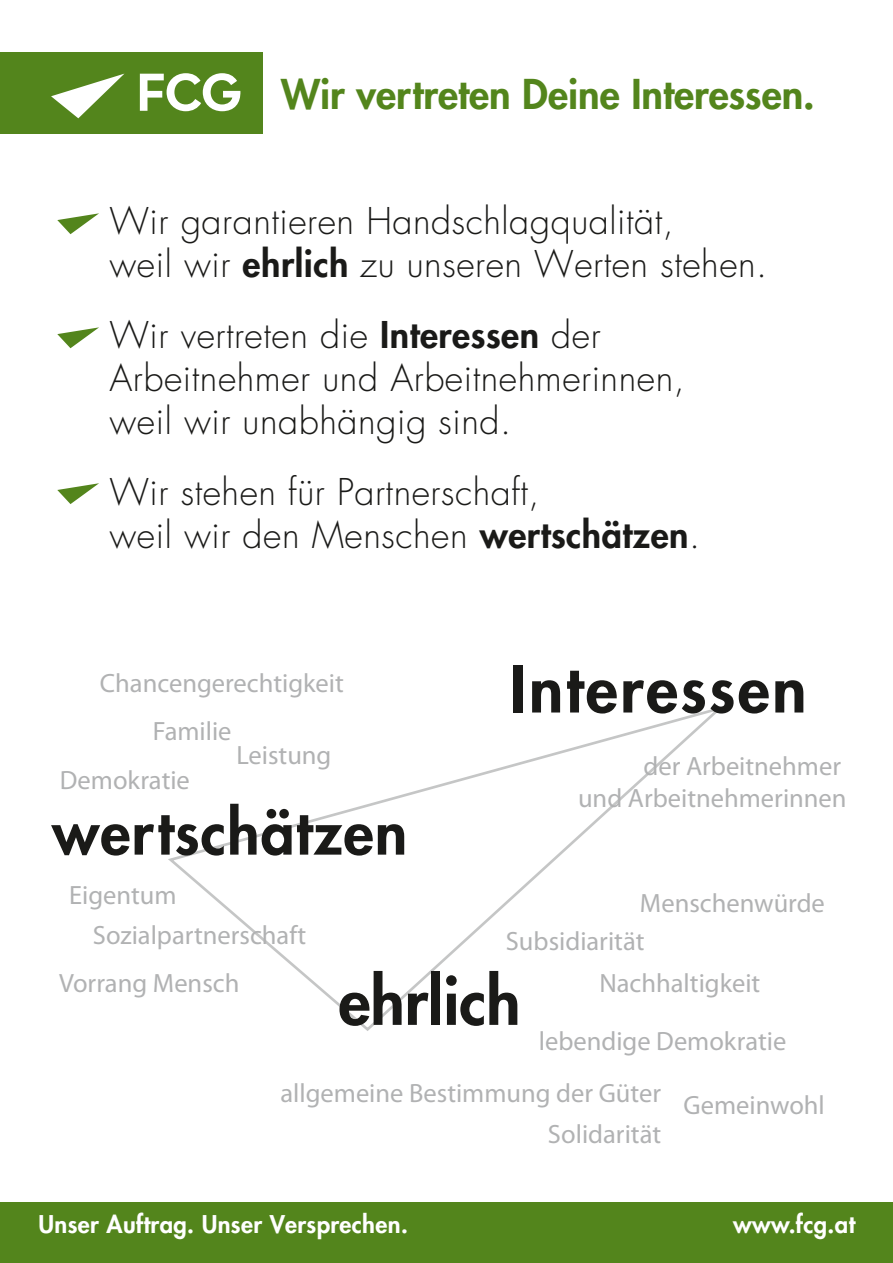
<style>
.page{position:relative;width:893px;height:1263px;background:#fff}
.page>*{position:absolute;margin:0;border:0;box-sizing:border-box;transform-origin:0 0}
.t1{font:800 63.6px "Futura LT";letter-spacing:.04em;color:#1a1a18}
.t2{font:800 63.6px "Futura LT";color:#1a1a18}
.t3{font:800 60px "Futura LT";letter-spacing:.02em;color:#1a1a18}
.t4{font:800 40.05px "Futura LT";color:#53851c}
.t5{font:300 35.85px/43px "Futura LT";letter-spacing:.015em;color:#1a1a18}
.t6{font:26.55px/31.8px "Myriad Pro";color:#b1b2b3}
.t7{font:800 23.85px "Futura LT";letter-spacing:.015em;color:#fff}
.s1{font-weight:800}
</style>
<div class="page">
<div style="left:0;top:1202px;width:893px;height:61px;background:#53851c"></div>
<svg style="left:168px;top:706px;width:556px;height:325px"></svg>
<div style="left:0;top:52px;width:263px;height:82px;background:#53851c"></div>
<svg style="left:140px;top:73px;width:101px;height:38px"></svg>
<svg style="left:51px;top:74px;width:73px;height:44px"></svg>
<svg style="left:57px;top:213px;width:42px;height:21px"></svg>
<svg style="left:57px;top:327px;width:42px;height:21px"></svg>
<svg style="left:57px;top:483px;width:42px;height:21px"></svg>
<h3 class="t4" style="left:281px;top:67px;width:535px">Wir vertreten Deine Interessen.</h3>
<h3 class="t5" style="left:109px;top:201px;width:659px">Wir garantieren Handschlagqualität,<br>weil wir <span class="s1">ehrlich</span> zu unseren Werten stehen.</h3>
<h3 class="t5" style="left:109px;top:314px;width:577px">Wir vertreten die <span class="s1">Interessen</span> der<br>Arbeitnehmer und Arbeitnehmerinnen, weil wir unabhängig sind.</h3>
<h3 class="t5" style="left:109px;top:471px;width:592px">Wir stehen für Partnerschaft,<br>weil wir den Menschen <span class="s1">wertschätzen</span>.</h3>
<p class="t6" style="left:153px;top:658px;width:192px;line-height:48px;text-indent:-53px">Chancengerechtigkeit<br>Familie</p>
<p class="t6" style="left:60px;top:764px;width:132px">Demokratie</p>
<p class="t6" style="left:236px;top:739px;width:97px">Leistung</p>
<h2 class="t3" style="left:52px;top:792px;width:357px">wertschätzen</h2>
<p class="t6" style="left:69px;top:879px;width:109px">Eigentum</p>
<h1 class="t1" style="left:510px;top:646px;width:298px">Interessen</h1>
<p class="t6" style="left:578px;top:750px;width:270px;text-align:right">der Arbeitnehmer<br>und Arbeitnehmerinnen</p>
<p class="t6" style="left:640px;top:886px;width:186px">Menschenwürde</p>
<p class="t6" style="left:93px;top:919px;width:215px">Sozialpartnerschaft</p>
<p class="t6" style="left:59px;top:967px;width:182px">Vorrang Mensch</p>
<p class="t6" style="left:599px;top:919px;width:163px;line-height:42.5px;text-indent:-93px">Subsidiarität<br>Nachhaltigkeit</p>
<h1 class="t2" style="left:339px;top:959px;width:183px">ehrlich</h1>
<p class="t6" style="left:539px;top:1024px;width:249px">lebendige Demokratie</p>
<p class="t6" style="left:280px;top:1076px;width:382px">allgemeine Bestimmung der Güter</p>
<p class="t6" style="left:548px;top:1118px;width:115px">Solidarität</p>
<p class="t6" style="left:684px;top:1089px;width:143px">Gemeinwohl</p>
<p class="t7" style="left:39px;top:1208px;width:371px">Unser Auftrag. Unser Versprechen.</p>
<p class="t7" style="left:733px;top:1208px;width:124px">www.fcg.at</p>
</div>
